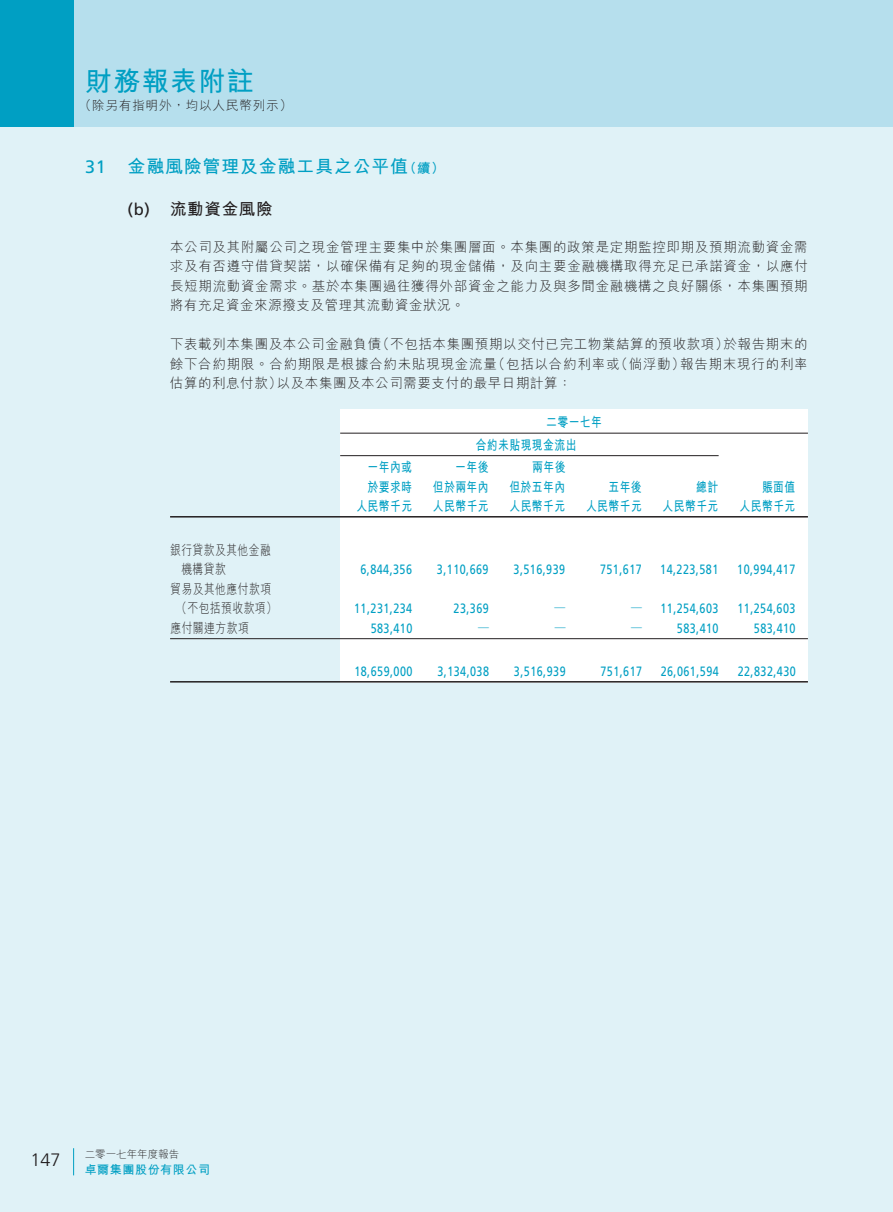
<style>
.page{position:relative;width:893px;height:1212px;background:#e0f2f7}
.page>*{position:absolute;margin:0;border:0;box-sizing:border-box;transform-origin:0 0}
.t1{font:700 27px "M Hei HK";letter-spacing:.05em;color:#009fc3}
.t2{font:700 18px "M Hei HK";letter-spacing:.04em;color:#009fc3}
.t3{font:300 18px "Frutiger LT Std";color:#231f20}
.t4{font:18px "Frutiger LT Std";color:#009fc3}
.t5{font:700 16.5px "M Hei HK";letter-spacing:.04em;color:#231f20}
.t6{font:16.5px "Frutiger LT Std";color:#231f20}
.t7{font:300 13.5px/19.5px "M Hei HK";letter-spacing:.045em;color:#231f20;text-align:justify}
.t8{font:13.5px "Frutiger LT Std";letter-spacing:.04em;color:#009fc3;scale:.8 1}
.t9{font:700 13.5px "M Hei HK";letter-spacing:.04em;color:#009fc3;scale:.8 1}
.t10{font:300 13.5px/19.5px "M Hei HK";letter-spacing:.045em;color:#231f20;scale:.8 1}
.t11{font:700 13.5px "M Hei HK";letter-spacing:.04em;color:#009fc3}
.t12{font:300 12.75px "M Hei HK";letter-spacing:.05em;color:#231f20}
.t13{font:700 12px "M Hei HK";letter-spacing:.05em;color:#009fc3}
.t14{font:300 10.5px "M Hei HK";color:#231f20}
</style>
<div class="page">
<div style="left:0;top:0;width:893px;height:127px;background:#b6dfed"></div>
<div style="left:0;top:0;width:73px;height:127px;background:#009fc3"></div>
<svg style="left:73px;top:1148px;width:1px;height:27px"></svg>
<div style="left:340px;top:409px;width:468px;height:273px;background:#fff"></div>
<hr style="left:340px;top:433px;width:468px;height:1px;background:#231f20">
<hr style="left:340px;top:455px;width:379px;height:1px;background:#231f20">
<hr style="left:170px;top:516px;width:638px;height:1px;background:#231f20">
<hr style="left:170px;top:638px;width:638px;height:1px;background:#231f20">
<hr style="left:170px;top:681px;width:638px;height:1px;background:#231f20">
<h1 class="t1" style="left:85px;top:61px;width:170px">財務報表附註</h1>
<p class="t12" style="left:79px;top:96px;width:215px">（除另有指明外，均以人民幣列示(</p>
<h2 class="t4" style="left:85px;top:157px;width:22px">31</h2>
<h2 class="t2" style="left:128px;top:154px;width:282px">金融風險管理及金融工具之公平值</h2>
<p class="t11" style="left:403px;top:159px;width:43px">（續(</p>
<p class="t6" style="left:128px;top:200px;width:24px">b( )</p>
<p class="t5" style="left:170px;top:197px;width:104px">流動資金風險</p>
<p class="t7" style="left:170px;top:236px;width:640px">本公司及其附屬公司之現金管理主要集中於集團層面。本集團的政策是定期監控即期及預期流動資金需求及有否遵守借貸契諾，以確保備有足夠的現金儲備，及向主要金融機構取得充足已承諾資金，以應付長短期流動資金需求。基於本集團過往獲得外部資金之能力及與多間金融機構之良好關係，本集團預期將有充足資金來源撥支及管理其流動資金狀況。</p>
<p class="t7" style="left:723px;top:334px;width:86px">於報告期末的</p>
<p class="t7" style="left:376px;top:334px;width:354px">（不包括本集團預期以交付已完工物業結算的預收款項）</p>
<p class="t7" style="left:170px;top:334px;width:213px">下表載列本集團及本公司金融負債</p>
<p class="t7" style="left:492px;top:353px;width:129px">（包括以合約利率或</p>
<p class="t7" style="left:614px;top:353px;width:72px">（倘浮動）</p>
<p class="t7" style="left:277px;top:353px;width:296px;text-indent:-107px">餘下合約期限。合約期限是根據合約未貼現現金流量<br>以及本集團及本公司需要支付的最早日期計算：</p>
<p class="t7" style="left:680px;top:353px;width:129px">報告期末現行的利率</p>
<p class="t7" style="left:170px;top:373px;width:113px">估算的利息付款）</p>
<p class="t9" style="left:367px;top:457px;width:57px">一年內或</p>
<p class="t9" style="left:546px;top:412px;width:71px">二零一七年</p>
<p class="t9" style="left:476px;top:435px;width:128px">合約未貼現現金流出</p>
<p class="t9" style="left:532px;top:457px;width:43px">兩年後</p>
<p class="t9" style="left:455px;top:457px;width:43px">一年後</p>
<p class="t9" style="left:368px;top:477px;width:57px">於要求時</p>
<p class="t9" style="left:433px;top:477px;width:71px">但於兩年內</p>
<p class="t9" style="left:509px;top:477px;width:71px">但於五年內</p>
<p class="t9" style="left:608px;top:477px;width:43px">五年後</p>
<p class="t9" style="left:696px;top:477px;width:29px">總計</p>
<p class="t9" style="left:762px;top:477px;width:43px">賬面值</p>
<p class="t9" style="left:356px;top:496px;width:71px">人民幣千元</p>
<p class="t9" style="left:433px;top:496px;width:71px">人民幣千元</p>
<p class="t9" style="left:509px;top:496px;width:71px">人民幣千元</p>
<p class="t9" style="left:586px;top:496px;width:71px">人民幣千元</p>
<p class="t9" style="left:663px;top:496px;width:71px">人民幣千元</p>
<p class="t9" style="left:740px;top:496px;width:71px">人民幣千元</p>
<p class="t10" style="left:170px;top:539px;width:128px">銀行貸款及其他金融</p>
<p class="t10" style="left:170px;top:559px;width:128px;text-indent:11px">機構貸款<br>貿易及其他應付款項</p>
<p class="t8" style="left:360px;top:561px;width:66px">6,844,356</p>
<p class="t8" style="left:437px;top:561px;width:66px">3,110,669</p>
<p class="t8" style="left:514px;top:561px;width:66px">3,516,939</p>
<p class="t8" style="left:600px;top:561px;width:54px">751,617</p>
<p class="t8" style="left:660px;top:561px;width:74px">14,223,581</p>
<p class="t8" style="left:737px;top:561px;width:74px">10,994,417</p>
<p class="t10" style="left:176px;top:598px;width:128px">（不包括預收款項(</p>
<p class="t8" style="left:354px;top:600px;width:74px">11,231,234</p>
<p class="t8" style="left:454px;top:600px;width:46px">23,369</p>
<p class="t9" style="left:555px;top:598px;width:15px">—</p>
<p class="t9" style="left:631px;top:598px;width:15px">—</p>
<p class="t8" style="left:660px;top:600px;width:74px">11,254,603</p>
<p class="t8" style="left:737px;top:600px;width:74px">11,254,603</p>
<p class="t10" style="left:170px;top:617px;width:99px">應付關連方款項</p>
<p class="t8" style="left:371px;top:620px;width:54px">583,410</p>
<p class="t9" style="left:478px;top:618px;width:15px">—</p>
<p class="t9" style="left:555px;top:618px;width:15px">—</p>
<p class="t9" style="left:631px;top:618px;width:15px">—</p>
<p class="t8" style="left:677px;top:620px;width:54px">583,410</p>
<p class="t8" style="left:754px;top:620px;width:54px">583,410</p>
<p class="t8" style="left:354px;top:663px;width:74px">18,659,000</p>
<p class="t8" style="left:437px;top:663px;width:66px">3,134,038</p>
<p class="t8" style="left:514px;top:663px;width:66px">3,516,939</p>
<p class="t8" style="left:600px;top:663px;width:54px">751,617</p>
<p class="t8" style="left:661px;top:663px;width:74px">26,061,594</p>
<p class="t8" style="left:738px;top:663px;width:74px">22,832,430</p>
<h2 class="t3" style="left:31px;top:1150px;width:32px">147</h2>
<p class="t14" style="left:85px;top:1147px;width:96px">二零一七年年度報告</p>
<p class="t13" style="left:85px;top:1161px;width:127px">卓爾集團股份有限公司</p>
</div>
